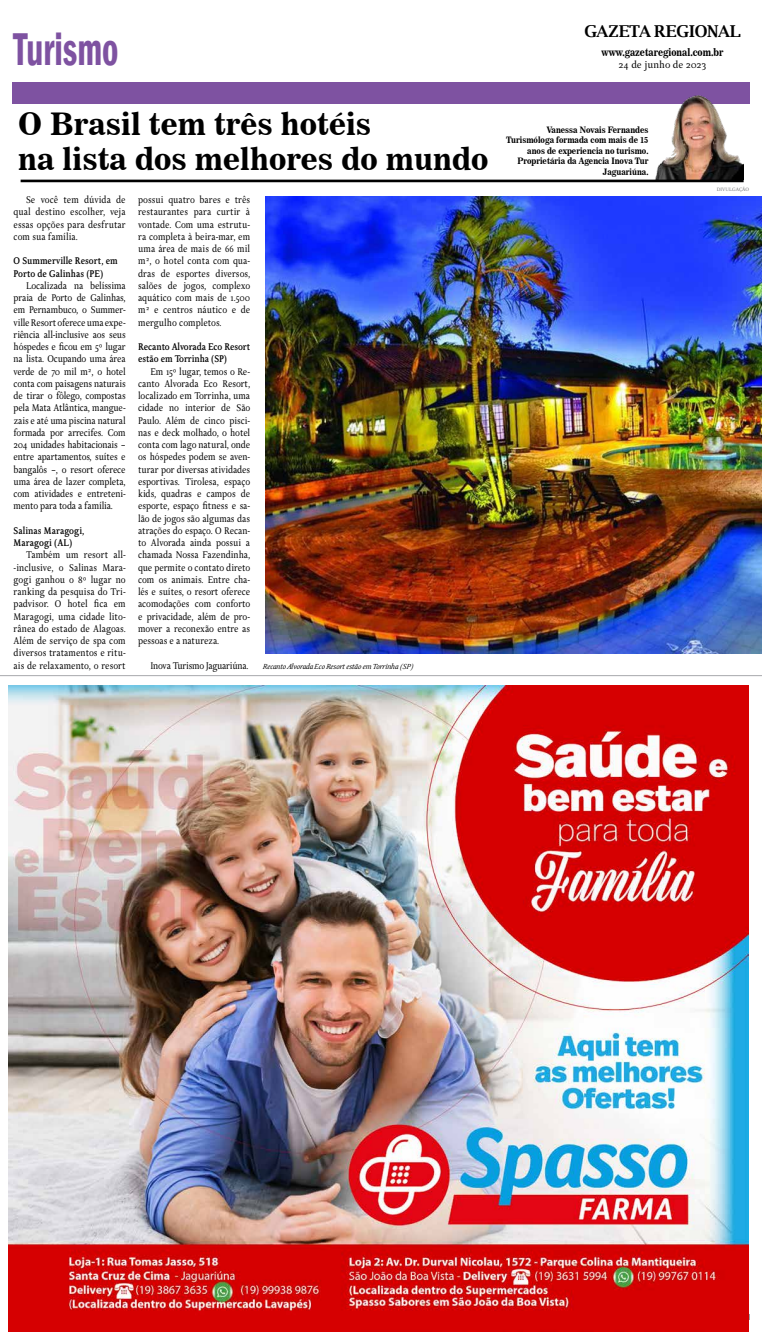
<style>
.page{position:relative;width:762px;height:1332px;background:#fff}
.page>*{position:absolute;margin:0;border:0;box-sizing:border-box;transform-origin:0 0}
.t1{font:600 condensed 47.25px "Franklin Gothic";color:#7e52a1;scale:.75 1}
.t2{font:30.62px/35px "News 706 BT Bold C";color:#000}
.t3{font:700 16.36px "Luxi Serif";letter-spacing:-.02em;color:#000}
.t4{font:10.5px/12.2px "Delicato Pro";letter-spacing:-.01em;color:#000;text-align:justify;scale:.9 1}
.t5{font:700 10.5px/12.2px "Delicato Pro";color:#000;scale:.9 1}
.t6{font:10.5px "News 706 BT Bold C";color:#000;scale:.87 1}
.t7{font:10.5px "Delicato Pro";letter-spacing:-.03em;color:#000;scale:.9 1}
.t8{font:10.5px "Delicato Pro";letter-spacing:-.01em;color:#000}
.t9{font:8.75px/10.5px "News 706 BT Bold C";color:#000;text-align:right;scale:.9 1}
.t10{font:italic 7.88px "Delicato Pro";letter-spacing:-.01em;color:#000}
.t11{font:5.25px "Delicato Pro";color:#6d6e71}
</style>
<div class="page">
<div style="left:12px;top:82px;width:737px;height:21px;background:#7e52a1"></div>
<img style="left:653px;top:95px;width:90px;height:85px">
<hr style="left:21px;top:180px;width:722px;height:2px;background:#000">
<img style="left:9px;top:686px;width:739px;height:646px">
<hr style="left:0;top:675px;width:761px;height:1px;background:#a7a9ac">
<img style="left:265px;top:197px;width:496px;height:457px">
<h1 class="t1" style="left:14px;top:18px;width:141px">Turismo</h1>
<h2 class="t2" style="left:18px;top:106px;width:471px">O Brasil tem três hotéis<br>na lista dos melhores do mundo</h2>
<p class="t4" style="left:14px;top:194px;width:126px;text-indent:12px">Se você tem dúvida de qual destino escolher, veja essas opções para desfrutar com sua família.</p>
<p class="t5" style="left:14px;top:255px;width:117px">O Summerville Resort, em<br>Porto de Galinhas (PE)</p>
<p class="t4" style="left:14px;top:280px;width:126px;text-indent:12px">Localizada na belíssima praia de Porto de Galinhas, em Pernambuco, o Summer&shy;ville Resort oferece uma expe&shy;riência all-inclusive aos seus hóspedes e ficou em 5º lugar na lista. Ocupando uma área verde de 70 mil m², o hotel conta com paisagens naturais de tirar o fôlego, compostas pela Mata Atlântica, mangue&shy;zais e até uma piscina natural formada por arrecifes. Com 204 unidades habitacionais – entre apartamentos, suítes e bangalôs –, o resort oferece uma área de lazer completa, com atividades e entreteni&shy;mento para toda a família.</p>
<p class="t5" style="left:14px;top:525px;width:80px">Salinas Maragogi,<br>Maragogi (AL)</p>
<p class="t4" style="left:14px;top:549px;width:126px;text-indent:12px">Também um resort all--inclusive, o Salinas Mara&shy;gogi ganhou o 8º lugar no ranking da pesquisa do Tri&shy;padvisor. O hotel fica em Maragogi, uma cidade lito&shy;rânea do estado de Alagoas.<br>Além de serviço de spa com diversos tratamentos e ritu&shy;ais de relaxamento, o resort</p>
<p class="t4" style="left:138px;top:194px;width:126px">possui quatro bares e três restaurantes para curtir à vontade. Com uma estrutu&shy;ra completa à beira-mar, em uma área de mais de 66 mil m², o hotel conta com qua&shy;dras de esportes diversos, salões de jogos, complexo aquático com mais de 1.500 m² e centros náutico e de mergulho completos.</p>
<p class="t5" style="left:138px;top:341px;width:126px">Recanto Alvorada Eco Resort estão em Torrinha (SP)</p>
<p class="t4" style="left:138px;top:365px;width:126px;text-indent:12px">Em 15º lugar, temos o Re&shy;canto Alvorada Eco Resort, localizado em Torrinha, uma cidade no interior de São Paulo. Além de cinco pisci&shy;nas e deck molhado, o hotel conta com lago natural, onde os hóspedes podem se aven&shy;turar por diversas atividades esportivas. Tirolesa, espaço kids, quadras e campos de esporte, espaço fitness e sa&shy;lão de jogos são algumas das atrações do espaço. O Recan&shy;to Alvorada ainda possui a chamada Nossa Fazendinha, que permite o contato direto com os animais. Entre cha&shy;lés e suítes, o resort oferece acomodações com conforto e privacidade, além de pro&shy;mover a reconexão entre as pessoas e a natureza.</p>
<p class="t7" style="left:150px;top:659px;width:110px">Inova Turismo Jaguariúna.</p>
<p class="t10" style="left:263px;top:662px;width:152px">Recanto Alvorada Eco Resort estão em Torrinha (SP)</p>
<h3 class="t3" style="left:584px;top:20px;width:158px">GAZETA REGIONAL</h3>
<p class="t6" style="left:601px;top:46px;width:142px">www.gazetaregional.com.br</p>
<p class="t8" style="left:618px;top:59px;width:89px">24 de junho de 2023</p>
<p class="t9" style="left:506px;top:124px;width:159px">Vanessa Novais Fernandes<br>Turismóloga formada com mais de 15 anos de experiencia no turismo.<br>Proprietária da Agencia Inova Tur<br>Jaguariúna.</p>
<p class="t11" style="left:716px;top:186px;width:34px">DIVULGAÇÃO</p>
</div>
